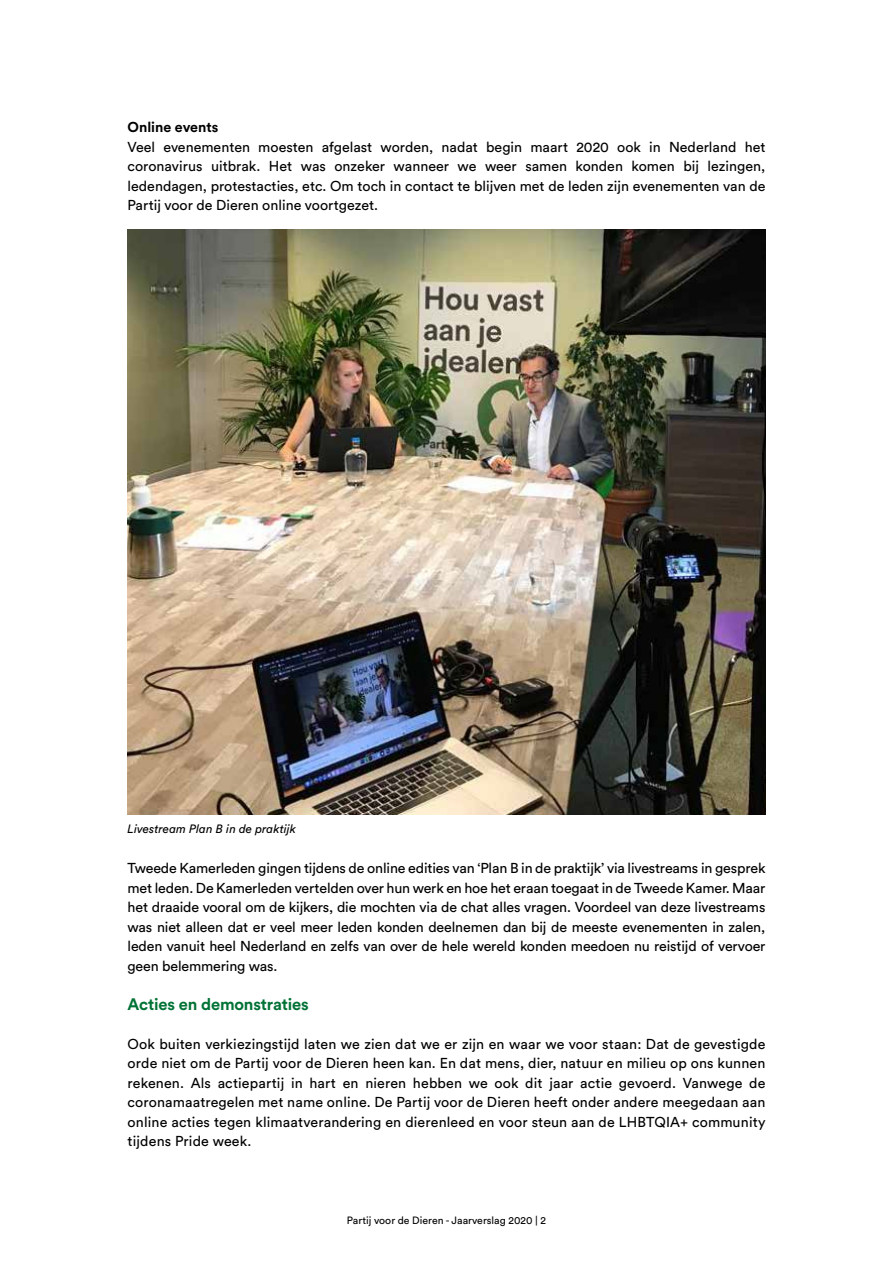
<style>
.page{position:relative;width:893px;height:1263px;background:#fff}
.page>*{position:absolute;margin:0;border:0;box-sizing:border-box;transform-origin:0 0}
.t1{font:700 16.5px "Circular Pro";letter-spacing:-.01em;color:#007236}
.t2{font:14.25px/19.5px "Circular Pro";color:#000;text-align:justify}
.t3{font:700 14.25px "Circular Pro";color:#000}
.t4{font:italic 12px "Circular Pro";color:#000}
.t5{font:10.5px "Circular Pro";color:#000}
</style>
<div class="page">
<img style="left:128px;top:230px;width:637px;height:584px">
<p class="t3" style="left:128px;top:117px;width:92px">Online events</p>
<p class="t2" style="left:128px;top:136px;width:639px">Veel evenementen moesten afgelast worden, nadat begin maart 2020 ook in Nederland het coronavirus uitbrak. Het was onzeker wanneer we weer samen konden komen bij lezingen, ledendagen, protestacties, etc. Om toch in contact te blijven met de leden zijn evenementen van de Partij voor de Dieren online voortgezet.</p>
<p class="t4" style="left:128px;top:821px;width:170px">Livestream Plan B in de praktijk</p>
<p class="t2" style="left:128px;top:858px;width:639px">Tweede Kamerleden gingen tijdens de online edities van ‘Plan B in de praktijk’ via livestreams in gesprek met leden. De Kamerleden vertelden over hun werk en hoe het eraan toegaat in de Tweede Kamer. Maar het draaide vooral om de kijkers, die mochten via de chat alles vragen. Voordeel van deze livestreams was niet alleen dat er veel meer leden konden deelnemen dan bij de meeste evenementen in zalen, leden vanuit heel Nederland en zelfs van over de hele wereld konden meedoen nu reistijd of vervoer geen belemmering was.</p>
<p class="t1" style="left:128px;top:992px;width:183px">Acties en demonstraties</p>
<p class="t2" style="left:128px;top:1033px;width:639px">Ook buiten verkiezingstijd laten we zien dat we er zijn en waar we voor staan: Dat de gevestigde orde niet om de Partij voor de Dieren heen kan. En dat mens, dier, natuur en milieu op ons kunnen rekenen. Als actiepartij in hart en nieren hebben we ook dit jaar actie gevoerd. Vanwege de coronamaatregelen met name online. De Partij voor de Dieren heeft onder andere meegedaan aan online acties tegen klimaatverandering en dierenleed en voor steun aan de LHBTQIA+ community tijdens Pride week.</p>
<p class="t5" style="left:347px;top:1213px;width:201px">Partij voor de Dieren - Jaarverslag 2020 | 2</p>
</div>
